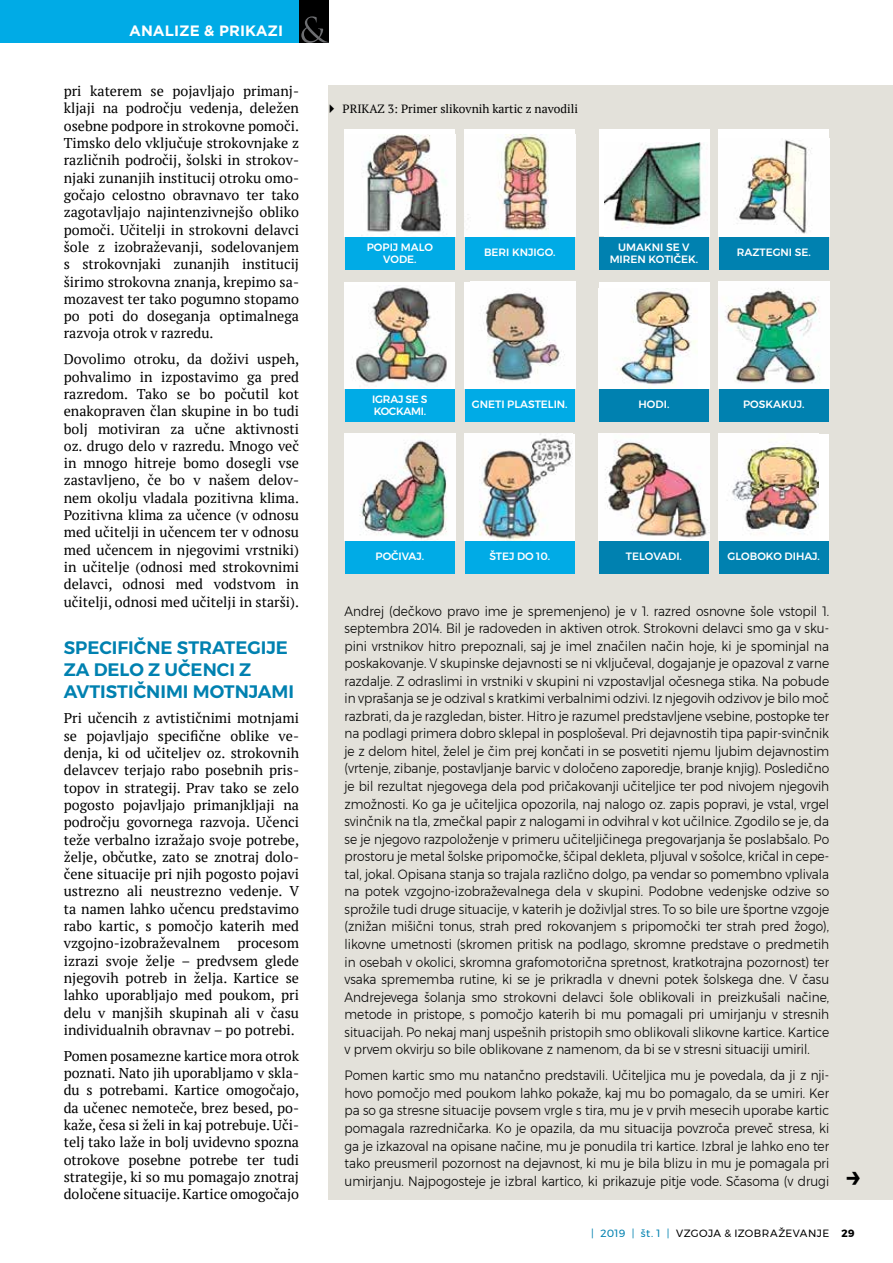
<style>
.page{position:relative;width:893px;height:1263px;background:#fff}
.page>*{position:absolute;margin:0;border:0;box-sizing:border-box;transform-origin:0 0}
.t1{font:500 30px "Montserrat";color:#000}
.t2{font:600 18px/21.8px "Montserrat";color:#0081b0}
.t3{font:700 15px "Gotham";color:#fff}
.t4{font:14.25px/17.2px "PT Serif";color:#000;text-align:justify}
.t5{font:300 13.5px/17.5px "Montserrat";color:#000;text-align:justify;scale:.9 1}
.t6{font:12px "PT Serif";color:#000}
.t7{font:500 10.65px/12.8px "Montserrat";color:#fff;text-align:center}
.t8{font:500 10.65px/12.8px "Montserrat";letter-spacing:-.025em;color:#fff}
.t9{font:10.5px "Montserrat";letter-spacing:.04em;color:#000}
.t10{font:700 10.5px "Montserrat";color:#000}
.s1{color:#0081b0}
</style>
<div class="page">
<div style="left:0;top:0;width:299px;height:43px;background:#00abe6"></div>
<div style="left:299px;top:0;width:29px;height:43px;background:#000"></div>
<svg style="left:301px;top:16px;width:27px;height:27px"></svg>
<div style="left:329px;top:85px;width:564px;height:1114px;background:#e3e1da"></div>
<div style="left:345px;top:237px;width:110px;height:32px;background:#00abe6"></div>
<div style="left:345px;top:129px;width:110px;height:107px;background:#fff"></div>
<img style="left:361px;top:135px;width:86px;height:101px">
<div style="left:465px;top:237px;width:110px;height:32px;background:#00abe6"></div>
<div style="left:464px;top:129px;width:111px;height:107px;background:#fff"></div>
<img style="left:498px;top:135px;width:51px;height:96px">
<div style="left:345px;top:389px;width:110px;height:32px;background:#00abe6"></div>
<div style="left:345px;top:282px;width:110px;height:106px;background:#fff"></div>
<img style="left:353px;top:287px;width:94px;height:101px">
<div style="left:465px;top:389px;width:110px;height:32px;background:#00abe6"></div>
<div style="left:464px;top:282px;width:111px;height:106px;background:#fff"></div>
<img style="left:483px;top:292px;width:82px;height:90px">
<div style="left:345px;top:541px;width:110px;height:33px;background:#00abe6"></div>
<img style="left:345px;top:434px;width:110px;height:107px">
<div style="left:465px;top:541px;width:110px;height:33px;background:#00abe6"></div>
<img style="left:464px;top:434px;width:109px;height:107px">
<div style="left:599px;top:237px;width:110px;height:32px;background:#0081b0"></div>
<div style="left:599px;top:129px;width:110px;height:107px;background:#fff"></div>
<img style="left:604px;top:143px;width:102px;height:86px">
<div style="left:719px;top:237px;width:110px;height:32px;background:#0081b0"></div>
<div style="left:718px;top:129px;width:111px;height:107px;background:#fff"></div>
<img style="left:735px;top:139px;width:77px;height:95px">
<div style="left:599px;top:389px;width:110px;height:32px;background:#0081b0"></div>
<div style="left:599px;top:282px;width:110px;height:106px;background:#fff"></div>
<img style="left:616px;top:288px;width:81px;height:97px">
<div style="left:719px;top:389px;width:110px;height:32px;background:#0081b0"></div>
<img style="left:718px;top:282px;width:111px;height:106px">
<div style="left:599px;top:541px;width:110px;height:33px;background:#0081b0"></div>
<img style="left:599px;top:434px;width:110px;height:107px">
<div style="left:719px;top:541px;width:110px;height:33px;background:#0081b0"></div>
<div style="left:718px;top:434px;width:111px;height:107px;background:#fff"></div>
<img style="left:727px;top:443px;width:91px;height:91px">
<p class="t3" style="left:129px;top:21px;width:137px">ANALIZE &amp; PRI KAZI</p>
<p class="t4" style="left:64px;top:82px;width:237px">pri katerem se pojavljajo primanj&shy;kljaji na področju vedenja, deležen osebne podpore in strokovne pomoči.<br>Timsko delo vključuje strokovnjake z različnih področij, šolski in strokov&shy;njaki zunanjih institucij otroku omo&shy;gočajo celostno obravnavo ter tako zagotavljajo najintenzivnejšo obliko pomoči. Učitelji in strokovni delavci šole z izobraževanji, sodelovanjem s strokovnjaki zunanjih institucij širimo strokovna znanja, krepimo sa&shy;mozavest ter tako pogumno stopamo po poti do doseganja optimalnega razvoja otrok v razredu.</p>
<p class="t4" style="left:64px;top:350px;width:237px">Dovolimo otroku, da doživi uspeh, pohvalimo in izpostavimo ga pred razredom. Tako se bo počutil kot enakopraven član skupine in bo tudi bolj motiviran za učne aktivnosti oz. drugo delo v razredu. Mnogo več in mnogo hitreje bomo dosegli vse zastavljeno, če bo v našem delov&shy;nem okolju vladala pozitivna klima.<br>Pozitivna klima za učence (v odnosu med učitelji in učencem ter v odnosu med učencem in njegovimi vrstniki) in učitelje (odnosi med strokovnimi delavci, odnosi med vodstvom in učitelji, odnosi med učitelji in starši).</p>
<h2 class="t2" style="left:64px;top:637px;width:226px">SPECIFIČN E STRATEGIJ E<br>ZA DELO Z UČENCI Z<br>AVTISTIČN IMI MOTNJA</h2>
<h2 class="t2" style="left:272px;top:680px;width:24px">MI</h2>
<p class="t4" style="left:64px;top:709px;width:237px">Pri učencih z avtističnimi motnjami se pojavljajo specifične oblike ve&shy;denja, ki od učiteljev oz. strokovnih delavcev terjajo rabo posebnih pris&shy;topov in strategij. Prav tako se zelo pogosto pojavljajo primanjkljaji na področju govornega razvoja. Učenci teže verbalno izražajo svoje potrebe, želje, občutke, zato se znotraj dolo&shy;čene situacije pri njih pogosto pojavi ustrezno ali neustrezno vedenje. V ta namen lahko učencu predstavimo rabo kartic, s pomočjo katerih med vzgojno-izobraževalnem procesom izrazi svoje želje – predvsem glede njegovih potreb in želja. Kartice se lahko uporabljajo med poukom, pri delu v manjših skupinah ali v času individualnih obravnav – po potrebi.</p>
<p class="t4" style="left:64px;top:1047px;width:237px">Pomen posamezne kartice mora otrok poznati. Nato jih uporabljamo v skla&shy;du s potrebami. Kartice omogočajo, da učenec nemoteče, brez besed, po&shy;kaže, česa si želi in kaj potrebuje. Uči&shy;telj tako laže in bolj uvidevno spozna otrokove posebne potrebe ter tudi strategije, ki so mu pomagajo znotraj določene situacije. Kartice omogočajo</p>
<p class="t6" style="left:343px;top:101px;width:16px">Prikaz</p>
<p class="t6" style="left:388px;top:101px;width:192px">3: Primer slikovnih kartic z navodili</p>
<p class="t7" style="left:367px;top:240px;width:68px">POPIJ MALO<br>VODE.</p>
<p class="t7" style="left:484px;top:246px;width:73px">BERI KNJIGO.</p>
<p class="t7" style="left:610px;top:240px;width:90px">UMAKNI SE V<br>MIREN KOTIČEK.</p>
<p class="t7" style="left:737px;top:246px;width:76px">RAZTEGNI SE.</p>
<p class="t8" style="left:372px;top:393px;width:57px">IG RAJ SE S<br>KOCKAMI.</p>
<p class="t7" style="left:472px;top:398px;width:97px">GNETI PLASTELIN.</p>
<p class="t7" style="left:639px;top:398px;width:32px">HODI.</p>
<p class="t7" style="left:743px;top:398px;width:63px">POSKAKUJ.</p>
<p class="t7" style="left:376px;top:550px;width:50px">POČIVAJ.</p>
<p class="t7" style="left:489px;top:550px;width:62px">ŠTEJ DO 10.</p>
<p class="t7" style="left:626px;top:550px;width:58px">TELOVADI.</p>
<p class="t7" style="left:728px;top:550px;width:94px">GLOBOKO DIHAJ.</p>
<p class="t5" style="left:345px;top:602px;width:540px">Andrej (dečkovo pravo ime je spremenjeno) je v 1. razred osnovne šole vstopil 1. septembra 2014. Bil je radoveden in aktiven otrok. Strokovni delavci smo ga v sku&shy;pini vrstnikov hitro prepoznali, saj je imel značilen način hoje, ki je spominjal na poskakovanje. V skupinske dejavnosti se ni vključeval, dogajanje je opazoval z varne razdalje. Z odraslimi in vrstniki v skupini ni vzpostavljal očesnega stika. N a pobude in vprašanja se je odzival s kratkimi verbalnimi odzivi. I z njegovih odzivov je bilo moč razbrati, da je razgledan, bister. Hitro je razumel predstavljene vsebine, postopke ter na podlagi primera dobro sklepal in posploševal. Pri dejavnostih tipa papir-svinčnik je z delom hitel, želel je čim prej končati in se posvetiti njemu ljubim dejavnostim (vrtenje, zibanje, postavljanje barvic v določeno zaporedje, branje knjig). Posledično je bil rezultat njegovega dela pod pričakovanji učiteljice ter pod nivojem njegovih zmožnosti. Ko ga je učiteljica opozorila, naj nalogo oz. zapis popravi, je vstal, vrgel svinčnik na tla, zmečkal papir z nalogami in odvihral v kot učilnice. Zgodilo se je, da se je njegovo razpoloženje v primeru učiteljičinega pregovarjanja še poslabšalo. Po prostoru je metal šolske pripomočke, ščipal dekleta, pljuval v sošolce, kričal in cepe&shy;tal, jokal. Opisana stanja so trajala različno dolgo, pa vendar so pomembno vplivala na potek vzgojno-izobraževalnega dela v skupini. Podobne vedenjske odzive so sprožile tudi druge situacije, v katerih je doživljal stres. To so bile ure športne vzgoje (znižan mišični tonus, strah pred rokovanjem s pripomočki ter strah pred žogo), likovne umetnosti (skromen pritisk na podlago, skromne predstave o predmetih in osebah v okolici, skromna grafomotorična spretnost, kratkotrajna pozornost) ter vsaka sprememba rutine, ki se je prikradla v dnevni potek šolskega dne. V času Andrejevega šolanja smo strokovni delavci šole oblikovali in preizkušali načine, metode in pristope, s pomočjo katerih bi mu pomagali pri umirjanju v stresnih situacijah. Po nekaj manj uspešnih pristopih smo oblikovali slikovne kartice. Kartice v prvem okvirju so bile oblikovane z namenom, da bi se v stresni situaciji umiril.</p>
<p class="t5" style="left:345px;top:1066px;width:540px">Pomen kartic smo mu natančno predstavili. Učiteljica mu je povedala, da ji z nji&shy;hovo pomočjo med poukom lahko pokaže, kaj mu bo pomagalo, da se umiri. Ker pa so ga stresne situacije povsem vrgle s tira, mu je v prvih mesecih uporabe kartic pomagala razredničarka. Ko je opazila, da mu situacija povzroča preveč stresa, ki ga je izkazoval na opisane načine, mu je ponudila tri kartice. I zbral je lahko eno ter tako preusmeril pozornost na dejavnost, ki mu je bila blizu in mu je pomagala pri umirjanju. N ajpogosteje je izbral kartico, ki prikazuje pitje vode. Sčasoma (v drugi</p>
<h1 class="t1" style="left:845px;top:1154px;width:19px">→</h1>
<p class="t9" style="left:591px;top:1225px;width:238px"><span class="s1">| 2019 | ŠT. 1 |</span> VZGOJA &amp; IZOBRAŽEVANJE</p>
<p class="t10" style="left:842px;top:1225px;width:15px">29</p>
</div>
